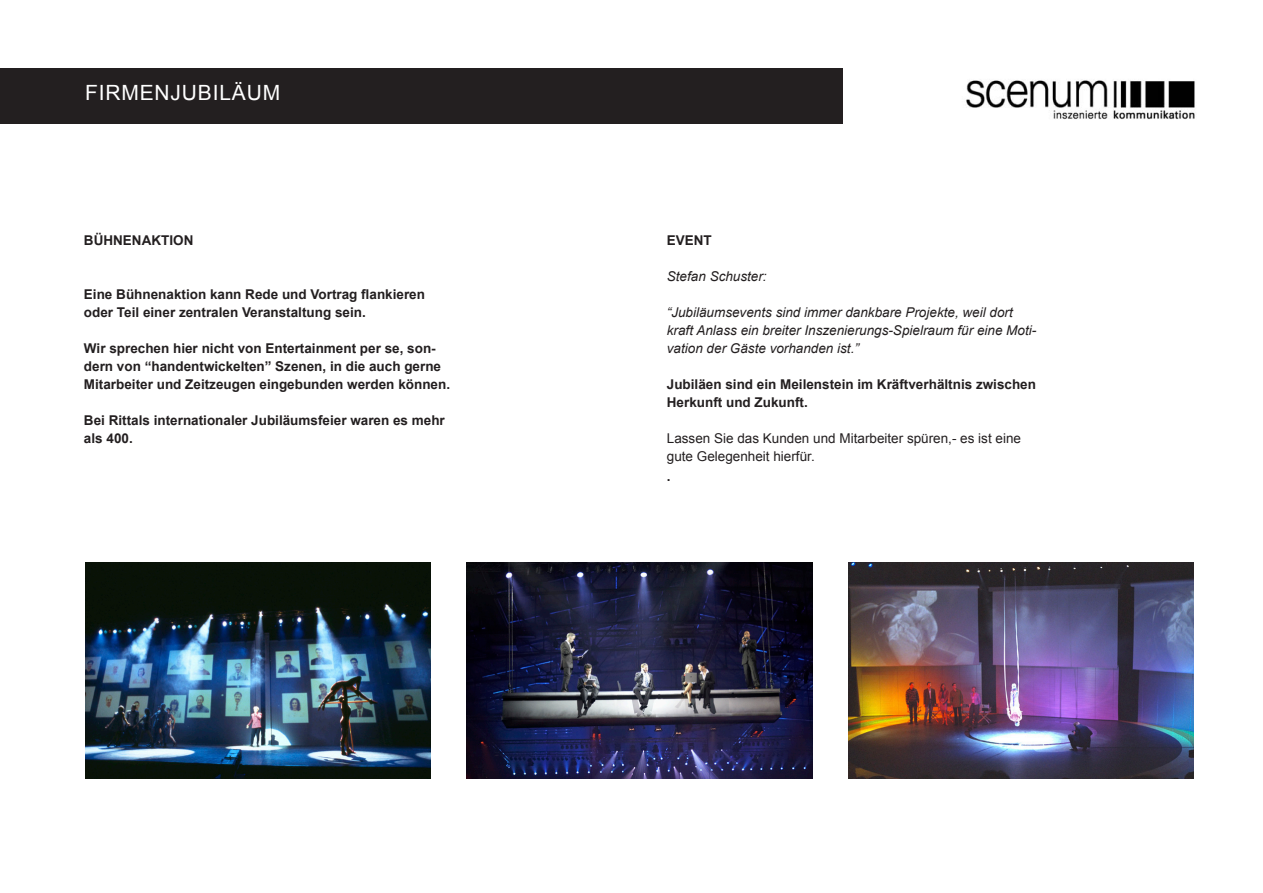
<style>
.page{position:relative;width:1263px;height:893px;background:#fff}
.page>*{position:absolute;margin:0;border:0;box-sizing:border-box;transform-origin:0 0}
.t1{font:21px "Arial";letter-spacing:.04em;color:#fff}
.t2{font:700 13.5px/18px "Arial";color:#231f20}
.t3{font:italic 13.5px/18px "Arial";color:#231f20}
.t4{font:13.5px/18px "Arial";color:#231f20}
</style>
<div class="page">
<div style="left:0;top:68px;width:843px;height:55px;background:#231f20"></div>
<img style="left:966px;top:80px;width:229px;height:40px">
<img style="left:849px;top:562px;width:345px;height:216px">
<img style="left:467px;top:562px;width:345px;height:216px">
<img style="left:85px;top:562px;width:345px;height:216px">
<h1 class="t1" style="left:85px;top:79px;width:197px">FIRMENJUBILÄUM</h1>
<p class="t2" style="left:84px;top:232px;width:111px">BÜHNENAKTION</p>
<p class="t2" style="left:84px;top:286px;width:343px">Eine Bühnenaktion kann Rede und Vortrag flankieren oder Teil einer zentralen Veranstaltung sein.</p>
<p class="t2" style="left:84px;top:340px;width:368px">Wir sprechen hier nicht von Entertainment per se, son&shy;dern von “handentwickelten” Szenen, in die auch gerne<br>Mitarbeiter und Zeitzeugen eingebunden werden können.</p>
<p class="t2" style="left:84px;top:412px;width:362px">Bei Rittals internationaler Jubiläumsfeier waren es mehr als 400.</p>
<p class="t2" style="left:667px;top:232px;width:47px">EVENT</p>
<p class="t3" style="left:667px;top:268px;width:101px">Stefan Schuster:</p>
<p class="t3" style="left:667px;top:304px;width:371px">“Jubiläumsevents sind immer dankbare Projekte, weil dort kraft Anlass ein breiter Inszenierungs-Spielraum für eine Moti&shy;vation der Gäste vorhanden ist.”</p>
<p class="t2" style="left:667px;top:376px;width:371px">Jubiläen sind ein Meilenstein im Kräftverhältnis zwischen<br>Herkunft und Zukunft.</p>
<p class="t4" style="left:667px;top:430px;width:356px">Lassen Sie das Kunden und Mitarbeiter spüren,- es ist eine gute Gelegenheit hierfür.</p>
<p class="t2" style="left:667px;top:468px;width:5px">.</p>
</div>
